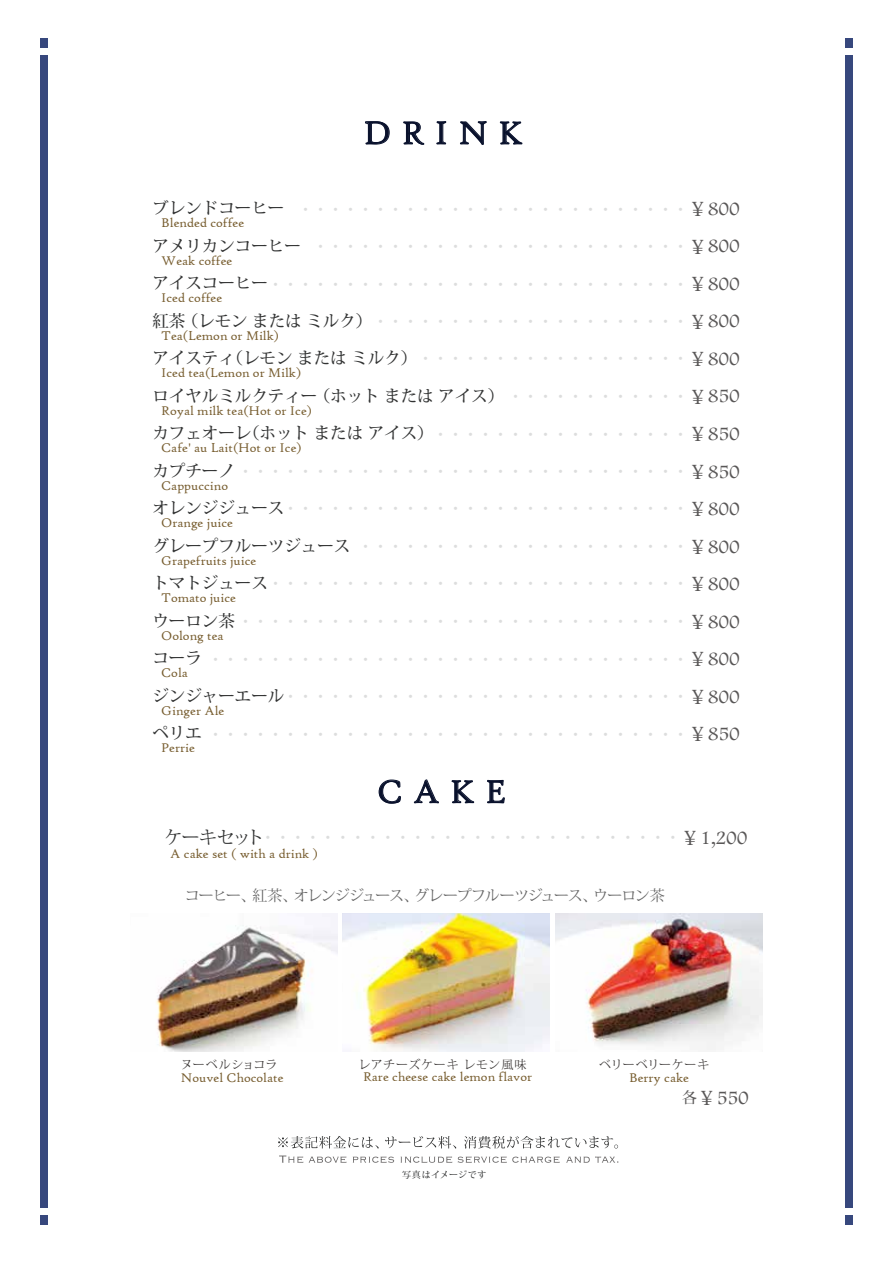
<style>
.page{position:relative;width:893px;height:1263px;background:#fff}
.page>*{position:absolute;margin:0;border:0;box-sizing:border-box;transform-origin:0 0}
.t1{font:34.5px "High Tower Text";letter-spacing:.3em;color:#09112c}
.t2{font:19.5px "Footlight MT Light";color:#595757}
.t3{font:18px "Koz Min Pro";letter-spacing:-.04em;color:#323333}
.t4{font:500 16.5px "Koz Min Pro";color:#323333}
.t5{font:500 15px "Koz Min Pro";color:#dcdddd}
.t6{font:15px "Koz Min Pro";letter-spacing:-.08em;color:#666}
.t7{font:13.5px "High Tower Text";color:#775d2f}
.t8{font:12px "Koz Min Pro";letter-spacing:.05em;color:#3e3a39}
.t9{font:12px "Koz Min Pro";letter-spacing:.015em;color:#3e3a39}
.t10{font:12px "Koz Min Pro";letter-spacing:.01em;color:#3e3a39}
.t11{font:500 9px "Koz Min Pro";letter-spacing:.06em;color:#323333}
.s1{font-size:16.5px;color:#323333}
.s2{font-size:19.5px;color:#595757}
.s3{font-family:"Footlight MT Light";font-weight:400;font-size:19.5px;color:#595757}
.s4{font-size:15px;color:#dcdddd}
.s5{font-family:"Koz Min Pro";font-weight:500;font-size:15px}
.s6{font-family:"Koz Min Pro";font-weight:500}
</style>
<div class="page">
<div style="left:40px;top:55px;width:8px;height:1152px;background:#37487d"></div>
<div style="left:40px;top:38px;width:8px;height:10px;background:#37487d"></div>
<div style="left:40px;top:1215px;width:8px;height:10px;background:#37487d"></div>
<div style="left:845px;top:55px;width:8px;height:1152px;background:#37487d"></div>
<div style="left:845px;top:38px;width:8px;height:10px;background:#37487d"></div>
<div style="left:845px;top:1215px;width:8px;height:10px;background:#37487d"></div>
<svg style="left:278px;top:1136px;width:101px;height:12px"></svg>
<svg style="left:385px;top:1136px;width:71px;height:12px"></svg>
<svg style="left:464px;top:1136px;width:154px;height:12px"></svg>
<svg style="left:279px;top:1155px;width:24px;height:8px"></svg>
<svg style="left:309px;top:1156px;width:37px;height:7px"></svg>
<svg style="left:353px;top:1156px;width:41px;height:7px"></svg>
<svg style="left:401px;top:1156px;width:51px;height:7px"></svg>
<svg style="left:458px;top:1156px;width:102px;height:7px"></svg>
<svg style="left:566px;top:1156px;width:52px;height:7px"></svg>
<svg style="left:365px;top:121px;width:25px;height:24px"></svg>
<svg style="left:403px;top:121px;width:22px;height:24px"></svg>
<svg style="left:436px;top:121px;width:11px;height:24px"></svg>
<svg style="left:460px;top:121px;width:27px;height:24px"></svg>
<svg style="left:499px;top:121px;width:24px;height:24px"></svg>
<svg style="left:378px;top:779px;width:23px;height:25px"></svg>
<svg style="left:414px;top:779px;width:25px;height:25px"></svg>
<svg style="left:451px;top:780px;width:23px;height:23px"></svg>
<svg style="left:487px;top:779px;width:18px;height:25px"></svg>
<img style="left:343px;top:913px;width:207px;height:138px">
<img style="left:156px;top:913px;width:182px;height:138px">
<img style="left:555px;top:913px;width:208px;height:137px">
<h1 class="t1" style="left:364px;top:113px;width:161px">DRINK</h1>
<p class="t4" style="left:152px;top:196px;width:133px">ブレンドコーヒー</p>
<p class="t4" style="left:152px;top:234px;width:150px">アメリカンコーヒー</p>
<p class="t5" style="left:152px;top:273px;width:589px"><span class="s1">アイスコーヒー</span>・・・・・・・・・・・・・・・・・・・・・・・・・・・・<span class="s2">￥</span><span class="s3">800</span></p>
<p class="t5" style="left:152px;top:311px;width:589px"><span class="s1">紅茶 （レモン または ミルク）</span>・・・・・・・・・・・・・・・・・・・・・<span class="s2">￥</span><span class="s3">800</span></p>
<p class="t5" style="left:152px;top:348px;width:589px"><span class="s1">アイスティ（レモン または ミルク）</span>・・・・・・・・・・・・・・・・・・<span class="s2">￥</span><span class="s3">800</span></p>
<p class="t4" style="left:152px;top:384px;width:589px">ロイヤルミルクティー （ホット または アイス）<span class="s4">・・・・・・・・・・・・</span><span class="s2">￥</span><span class="s3">850</span></p>
<p class="t4" style="left:152px;top:421px;width:589px">カフェオーレ（ホット または アイス）<span class="s4">・・・・・・・・・・・・・・・・・</span><span class="s2">￥</span><span class="s3">850</span></p>
<p class="t5" style="left:152px;top:461px;width:589px"><span class="s1">カプチーノ</span>・・・・・・・・・・・・・・・・・・・・・・・・・・・・・・<span class="s2">￥</span><span class="s3">850</span></p>
<p class="t5" style="left:152px;top:498px;width:589px"><span class="s1">オレンジジュース</span>・・・・・・・・・・・・・・・・・・・・・・・・・・・<span class="s2">￥</span><span class="s3">800</span></p>
<p class="t4" style="left:152px;top:534px;width:199px">グレープフルーツジュース</p>
<p class="t5" style="left:152px;top:573px;width:589px"><span class="s1">トマトジュース</span>・・・・・・・・・・・・・・・・・・・・・・・・・・・・<span class="s2">￥</span><span class="s3">800</span></p>
<p class="t5" style="left:152px;top:611px;width:589px"><span class="s1">ウーロン茶</span>・・・・・・・・・・・・・・・・・・・・・・・・・・・・・・<span class="s2">￥</span><span class="s3">800</span></p>
<p class="t5" style="left:152px;top:648px;width:589px"><span class="s1">コーラ</span>・・・・・・・・・・・・・・・・・・・・・・・・・・・・・・・・<span class="s2">￥</span><span class="s3">800</span></p>
<p class="t5" style="left:152px;top:686px;width:589px"><span class="s1">ジンジャーエール</span>・・・・・・・・・・・・・・・・・・・・・・・・・・・<span class="s2">￥</span><span class="s3">800</span></p>
<p class="t5" style="left:152px;top:723px;width:589px"><span class="s1">ペリエ</span>・・・・・・・・・・・・・・・・・・・・・・・・・・・・・・・・<span class="s2">￥</span><span class="s3">850</span></p>
<p class="t5" style="left:298px;top:198px;width:443px">・・・・・・・・・・・・・・・・・・・・・・・・・・<span class="s2">￥</span><span class="s3">800</span></p>
<p class="t5" style="left:313px;top:236px;width:428px">・・・・・・・・・・・・・・・・・・・・・・・・・<span class="s2">￥</span><span class="s3">800</span></p>
<p class="t7" style="left:161px;top:215px;width:85px">Blended coffee</p>
<p class="t7" style="left:161px;top:253px;width:73px">Weak coffee</p>
<p class="t7" style="left:161px;top:290px;width:63px">Iced coffee</p>
<p class="t7" style="left:161px;top:328px;width:119px">Tea(Lemon or Milk)</p>
<p class="t7" style="left:161px;top:365px;width:141px">Iced tea(Lemon or Milk)</p>
<p class="t7" style="left:161px;top:403px;width:152px">Royal milk tea(Hot or Ice)</p>
<p class="t7" style="left:161px;top:440px;width:142px">Cafe' au Lait(Hot or Ice)</p>
<p class="t7" style="left:161px;top:478px;width:68px">Cappuccino</p>
<p class="t7" style="left:161px;top:515px;width:73px">Orange juice</p>
<p class="t7" style="left:161px;top:553px;width:97px">Grapefruits juice</p>
<p class="t7" style="left:161px;top:590px;width:76px">Tomato juice</p>
<p class="t7" style="left:161px;top:628px;width:64px">Oolong tea</p>
<p class="t7" style="left:161px;top:665px;width:28px">Cola</p>
<p class="t7" style="left:161px;top:703px;width:65px">Ginger Ale</p>
<p class="t7" style="left:161px;top:740px;width:35px">Perrie</p>
<p class="t5" style="left:358px;top:536px;width:383px">・・・・・・・・・・・・・・・・・・・・・・<span class="s2">￥</span><span class="s3">800</span></p>
<h1 class="t1" style="left:377px;top:772px;width:131px">CAKE</h1>
<p class="t3" style="left:164px;top:825px;width:102px">ケーキセット</p>
<p class="t5" style="left:260px;top:827px;width:489px">・・・・・・・・・・・・・・・・・・・・・・・・・・・・<span class="s2">￥</span><span class="s3">1,200</span></p>
<p class="t7" style="left:170px;top:845px;width:149px">A cake set ( with a drink )</p>
<p class="t6" style="left:185px;top:884px;width:481px">コーヒー、紅茶、オレンジジュース、グレープフルーツジュース、ウーロン茶</p>
<p class="t10" style="left:181px;top:1056px;width:98px">ヌーベルショコラ</p>
<p class="t7" style="left:181px;top:1070px;width:104px">Nouvel Chocolate</p>
<p class="t8" style="left:358px;top:1056px;width:170px">レアチーズケーキ レモン風味</p>
<p class="t7" style="left:363px;top:1069px;width:171px">Rare cheese cake lemon flavor</p>
<p class="t11" style="left:402px;top:1168px;width:86px">写真はイメージです</p>
<p class="t9" style="left:599px;top:1056px;width:112px">ベリーベリーケーキ</p>
<p class="t7" style="left:629px;top:1070px;width:61px">Berry cake</p>
<h2 class="t2" style="left:682px;top:1086px;width:68px"><span class="s5">各</span><span class="s6">￥</span>550</h2>
</div>
